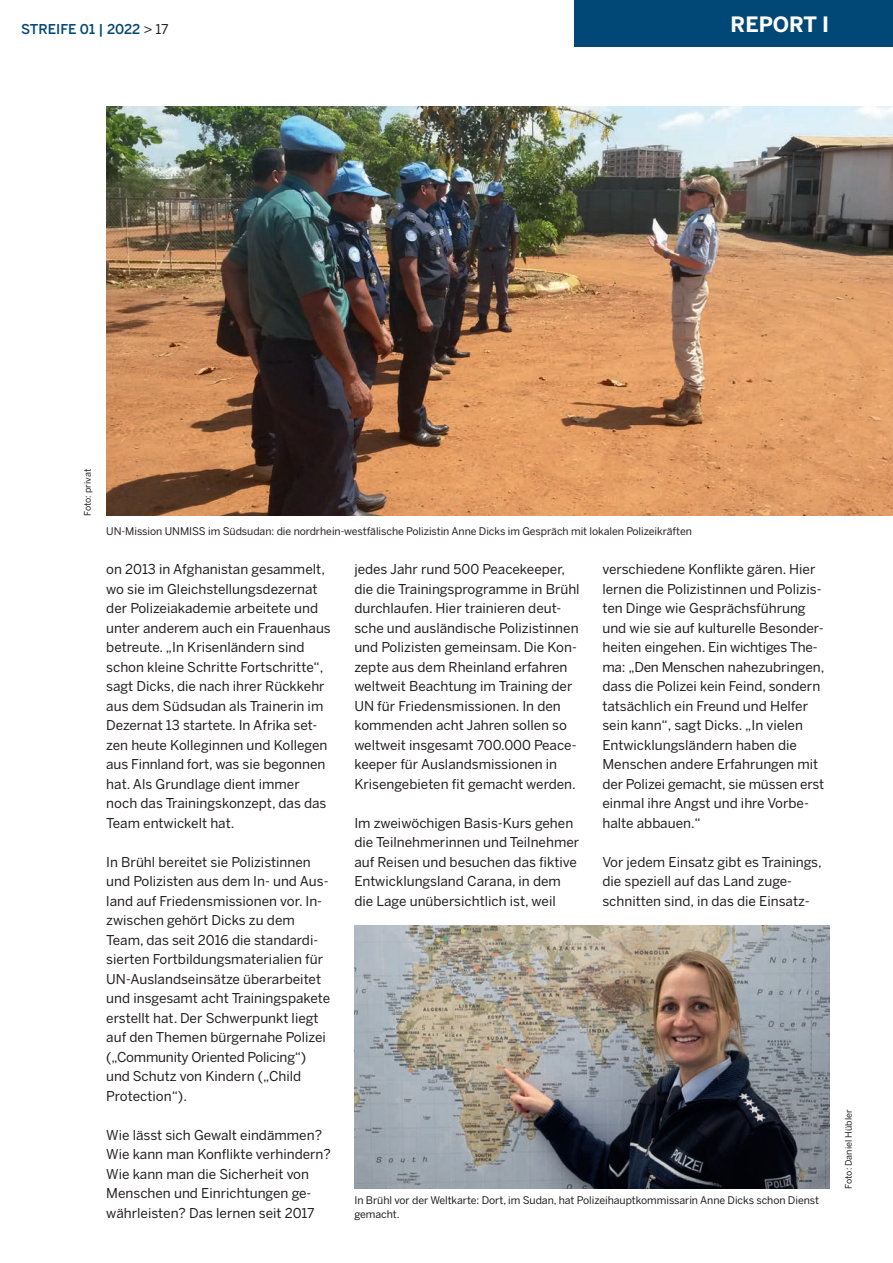
<style>
.page{position:relative;width:893px;height:1263px;background:#fff}
.page>*{position:absolute;margin:0;border:0;box-sizing:border-box;transform-origin:0 0}
.t1{font:700 21px "Benton Sans";color:#fff}
.t2{font:13.5px/19.5px "Benton Sans";color:#231f20}
.t3{font:500 13.5px "Benton Sans";color:#024876}
.t4{font:10.5px/13.5px "Benton Sans";letter-spacing:-.005em;color:#231f20}
.t5{font:9px "Benton Sans";color:#231f20}
.s1{font-weight:400;color:#231f20}
</style>
<div class="page">
<div style="left:574px;top:0;width:319px;height:47px;background:#024876"></div>
<img style="left:106px;top:106px;width:787px;height:410px">
<img style="left:354px;top:925px;width:475px;height:264px">
<p class="t3" style="left:21px;top:21px;width:149px">STREIFE 01 | 2022 <span class="s1">&gt; 17</span></p>
<h1 class="t1" style="left:731px;top:11px;width:100px">REPORT I</h1>
<p class="t5" style="left:82px;top:516px;width:48px;rotate:-90deg">Foto: privat</p>
<p class="t4" style="left:106px;top:525px;width:587px">UN-Mission UNMISS im Südsudan: die nordrhein-westfälische Polizistin Anne Dicks im Gespräch mit lokalen Polizeikräften</p>
<p class="t2" style="left:106px;top:559px;width:226px">on 2013 in Afghanistan gesammelt, wo sie im Gleichstellungsdezernat der Polizeiakademie arbeitete und unter anderem auch ein Frauenhaus betreute. „In Krisenländern sind schon kleine Schritte Fortschritte“, sagt Dicks, die nach ihrer Rückkehr aus dem Südsudan als Trainerin im Dezernat 13 startete. In Afrika set&shy;zen heute Kolleginnen und Kollegen aus Finnland fort, was sie begonnen hat. Als Grundlage dient immer noch das Trainingskonzept, das das Team entwickelt hat.</p>
<p class="t2" style="left:106px;top:852px;width:226px">In Brühl bereitet sie Polizistinnen und Polizisten aus dem In- und Aus&shy;land auf Friedensmissionen vor. In&shy;zwischen gehört Dicks zu dem Team, das seit 2016 die standardi&shy;sierten Fortbildungsmaterialien für UN-Auslandseinsätze überarbeitet und insgesamt acht Trainingspakete erstellt hat. Der Schwerpunkt liegt auf den Themen bürgernahe Polizei („Community Oriented Policing“) und Schutz von Kindern („Child Protection“).</p>
<p class="t2" style="left:106px;top:1125px;width:226px">Wie lässt sich Gewalt eindämmen?<br>Wie kann man Konflikte verhindern?<br>Wie kann man die Sicherheit von Menschen und Einrichtungen ge&shy;währleisten? Das lernen seit 2017</p>
<p class="t2" style="left:354px;top:559px;width:227px">jedes Jahr rund 500 Peacekeeper, die die Trainingsprogramme in Brühl durchlaufen. Hier trainieren deut&shy;sche und ausländische Polizistinnen und Polizisten gemeinsam. Die Kon&shy;zepte aus dem Rheinland erfahren weltweit Beachtung im Training der UN für Friedensmissionen. In den kommenden acht Jahren sollen so weltweit insgesamt 700.000 Peace&shy;keeper für Auslandsmissionen in Krisengebieten fit gemacht werden.</p>
<p class="t2" style="left:354px;top:813px;width:226px">Im zweiwöchigen Basis-Kurs gehen die Teilnehmerinnen und Teilnehmer auf Reisen und besuchen das fiktive Entwicklungsland Carana, in dem die Lage unübersichtlich ist, weil</p>
<p class="t2" style="left:602px;top:559px;width:224px">verschiedene Konflikte gären. Hier lernen die Polizistinnen und Polizis&shy;ten Dinge wie Gesprächsführung und wie sie auf kulturelle Besonder&shy;heiten eingehen. Ein wichtiges The&shy;ma: „Den Menschen nahezubringen, dass die Polizei kein Feind, sondern tatsächlich ein Freund und Helfer sein kann“, sagt Dicks. „In vielen Entwicklungsländern haben die Menschen andere Erfahrungen mit der Polizei gemacht, sie müssen erst einmal ihre Angst und ihre Vorbe&shy;halte abbauen.“</p>
<p class="t2" style="left:602px;top:852px;width:221px">Vor jedem Einsatz gibt es Trainings, die speziell auf das Land zuge&shy;schnitten sind, in das die Einsatz-</p>
<p class="t4" style="left:354px;top:1194px;width:466px">In Brühl vor der Weltkarte: Dort, im Sudan, hat Polizeihauptkommissarin Anne Dicks schon Dienst gemacht.</p>
<p class="t5" style="left:843px;top:1189px;width:81px;rotate:-90deg">Foto: Daniel Hübler</p>
</div>
